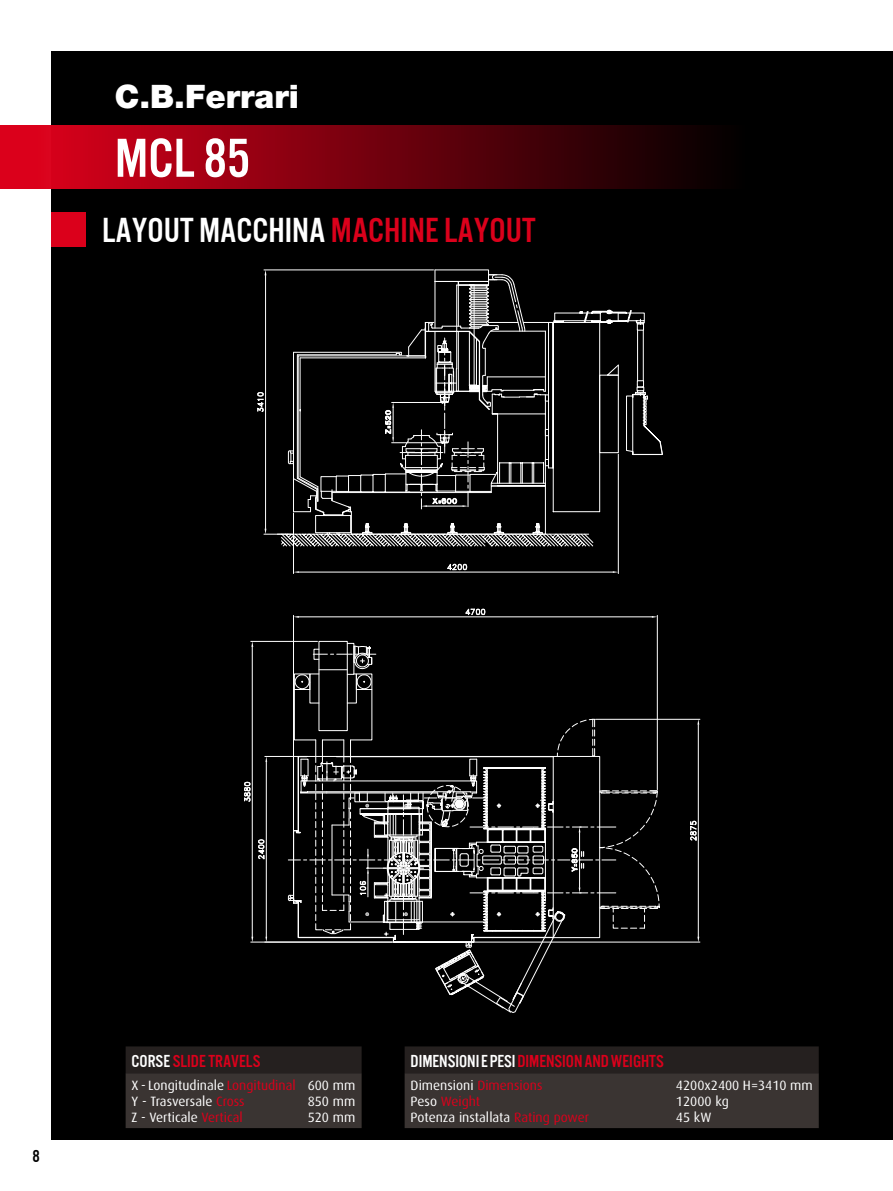
<style>
.page{position:relative;width:893px;height:1191px;background:#fff}
.page>*{position:absolute;margin:0;border:0;box-sizing:border-box;transform-origin:0 0}
.t1{font:57px "U.S.101";color:#fff}
.t2{font:36px "U.S.101";color:#fff}
.t3{font:900 32.4px "Helvetica Neue LT Std";color:#fff}
.t4{font:18px "U.S.101";color:#db001b}
.t5{font:18px "U.S.101";color:#000}
.t6{font:13.5px/16.2px "Dax";color:#fff}
.s1{color:#db001b}
.s2{color:#fff}
</style>
<div class="page">
<div style="left:51px;top:51px;width:842px;height:1089px;background:#000"></div>
<div style="left:0;top:125px;width:756px;height:64px;background:linear-gradient(to right,#e5001c,#000)"></div>
<div style="left:51px;top:213px;width:34px;height:34px;background:#db001b"></div>
<hr style="left:293px;top:513px;width:1px;height:60px;background:#fff">
<hr style="left:618px;top:454px;width:1px;height:119px;background:#fff">
<hr style="left:299px;top:572px;width:314px;height:1px;background:#fff">
<svg style="left:447px;top:563px;width:20px;height:7px"></svg>
<hr style="left:595px;top:719px;width:105px;height:1px;background:#fff">
<hr style="left:474px;top:941px;width:226px;height:1px;background:#fff">
<hr style="left:698px;top:724px;width:1px;height:212px;background:#fff">
<svg style="left:690px;top:820px;width:7px;height:21px"></svg>
<hr style="left:265px;top:756px;width:43px;height:1px;background:#fff">
<hr style="left:266px;top:762px;width:1px;height:174px;background:#fff">
<svg style="left:258px;top:839px;width:7px;height:20px"></svg>
<hr style="left:293px;top:615px;width:1px;height:219px;background:#fff">
<hr style="left:657px;top:615px;width:1px;height:174px;background:#fff">
<hr style="left:299px;top:616px;width:353px;height:1px;background:#fff">
<svg style="left:465px;top:608px;width:20px;height:7px"></svg>
<svg style="left:257px;top:269px;width:406px;height:277px"></svg>
<hr style="left:251px;top:941px;width:141px;height:1px;background:#fff">
<hr style="left:251px;top:641px;width:66px;height:1px;background:#fff">
<hr style="left:252px;top:647px;width:1px;height:289px;background:#fff">
<svg style="left:244px;top:781px;width:7px;height:21px"></svg>
<div style="left:319px;top:641px;width:29px;height:90px;border:1px solid #fff"></div>
<div style="left:347px;top:643px;width:7px;height:31px;border:1px solid #fff"></div>
<svg style="left:288px;top:645px;width:372px;height:368px"></svg>
<svg style="left:405px;top:1046px;width:414px;height:82px"></svg>
<svg style="left:126px;top:1046px;width:236px;height:82px"></svg>
<h3 class="t3" style="left:115px;top:77px;width:186px">C.B.Ferrari</h3>
<h1 class="t1" style="left:115px;top:128px;width:137px">MCL 85</h1>
<h2 class="t2" style="left:102px;top:211px;width:435px">LAYOUT MACCHINA <span class="s1">MACHINE LAYOUT</span></h2>
<h3 class="t5" style="left:32px;top:1146px;width:9px">8</h3>
<h3 class="t4" style="left:132px;top:1051px;width:130px"><span class="s2">CORSE</span> SLIDE TRAVELS</h3>
<p class="t6" style="left:132px;top:1077px;width:166px">X - Longitudinale <span class="s1">Longitudinal<br></span>Y - Trasversale <span class="s1">Cross<br></span>Z - Verticale <span class="s1">Vertical</span></p>
<p class="t6" style="left:308px;top:1077px;width:49px;text-align:justify">600 mm 850 mm 520 mm</p>
<h3 class="t4" style="left:411px;top:1051px;width:255px"><span class="s2">DIMENSIONI E PESI</span> DIMENSION AND WEIGHTS</h3>
<p class="t6" style="left:411px;top:1077px;width:180px">Dimensioni <span class="s1">Dimensions<br></span>Peso <span class="s1">Weight<br></span>Potenza installata <span class="s1">Rating power</span></p>
<p class="t6" style="left:676px;top:1077px;width:138px">4200x2400 H=3410 mm<br>12000 kg<br>45 kW</p>
</div>
